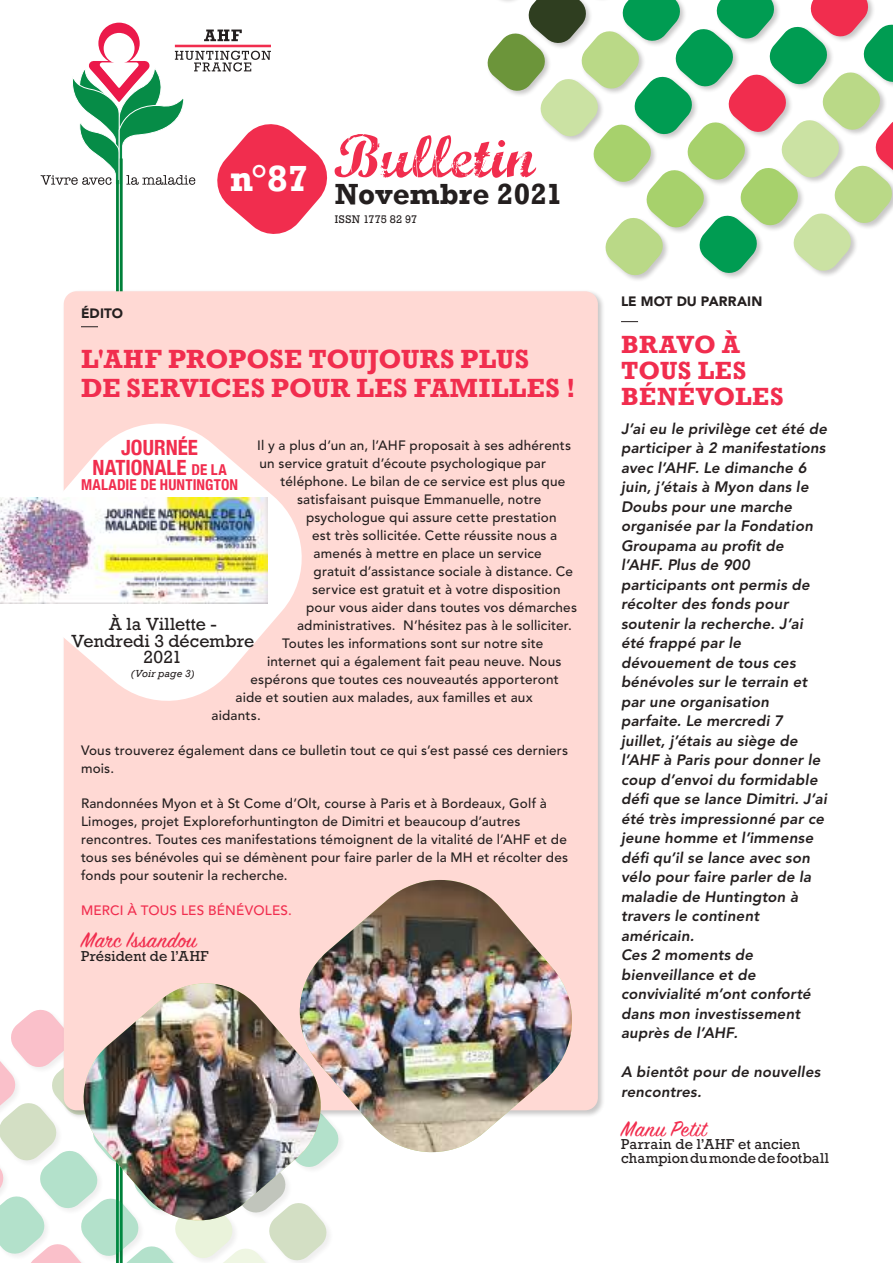
<style>
.page{position:relative;width:893px;height:1263px;background:#fff}
.page>*{position:absolute;margin:0;border:0;box-sizing:border-box;transform-origin:0 0}
.t1{font:60.3px "Marcelle Script";letter-spacing:.01em;color:#f12d4e}
.t2{font:700 37.35px "Rockwell";color:#fff}
.t3{font:700 29.85px "Rockwell";letter-spacing:.005em;color:#241f1f}
.t4{font:700 27px/28.5px "Rockwell";letter-spacing:.01em;color:#f12d4e}
.t5{font:700 25.5px/26.1px "Rockwell";letter-spacing:.02em;color:#f12d4e}
.t6{font:24px "Sign Painter House Script";letter-spacing:.03em;color:#f12d4e}
.t7{font:700 condensed 21px/19.5px "Helvetica Neue";color:#f12d4e;text-align:center}
.t8{font:16.5px/16.5px "Rockwell";letter-spacing:.005em;color:#241f1f;text-align:center}
.t9{font:italic 800 15px/19.5px "Avenir LT";letter-spacing:.01em;color:#241f1f}
.t10{font:700 condensed 15px "Helvetica Neue";letter-spacing:.01em;color:#f12d4e}
.t11{font:500 13.5px/18px "Avenir LT";letter-spacing:.015em;color:#241f1f}
.t12{font:13.5px/13.5px "Rockwell";letter-spacing:.01em;color:#241f1f}
.t13{font:500 13.5px "Avenir LT";letter-spacing:.015em;color:#f12d4e}
.t14{font:900 13.5px "Avenir LT";letter-spacing:.01em;color:#241f1f}
.t15{font:italic 10.5px "Rockwell";letter-spacing:.01em;color:#241f1f}
.t16{font:10.35px "Rockwell";letter-spacing:.02em;color:#241f1f}
.s1{font-size:15px}
</style>
<div class="page">
<hr style="left:175px;top:45px;width:96px;height:2px;background:#f12d4e">
<svg style="left:204px;top:30px;width:38px;height:11px"></svg>
<div style="left:98px;top:23px;width:42px;height:41px;background:#eb194a;border-radius:50%"></div>
<div style="left:104px;top:33px;width:31px;height:31px;background:#fff;border-radius:50%"></div>
<svg style="left:40px;top:51px;width:288px;height:187px"></svg>
<hr style="left:116px;top:180px;width:3px;height:1083px;background:#00813a">
<hr style="left:120px;top:158px;width:3px;height:1105px;background:#00813a">
<div style="left:4px;top:16px;width:67px;height:65px;background:#fff"></div>
<div style="left:67px;top:42px;width:18px;height:26px;background:#fff"></div>
<svg style="left:0;top:1010px;width:329px;height:253px"></svg>
<div style="left:64px;top:291px;width:534px;height:819px;background:#ffd9d4;border-radius:13px"></div>
<svg style="left:81px;top:326px;width:17px;height:1px"></svg>
<img style="left:309px;top:880px;width:265px;height:272px">
<img style="left:75px;top:975px;width:254px;height:253px">
<img style="left:84px;top:983px;width:237px;height:239px">
<svg style="left:621px;top:321px;width:17px;height:1px"></svg>
<svg style="left:487px;top:0;width:406px;height:277px"></svg>
<svg style="left:63px;top:414px;width:239px;height:296px;fill:#fff"></svg>
<img style="left:0;top:497px;width:268px;height:107px">
<h2 class="t2" style="left:230px;top:156px;width:80px">n°87</h2>
<h1 class="t1" style="left:334px;top:114px;width:203px">Bulletin</h1>
<h3 class="t3" style="left:335px;top:176px;width:229px">Novembre 2021</h3>
<p class="t16" style="left:335px;top:212px;width:84px">ISSN 1775 82 97</p>
<p class="t14" style="left:81px;top:305px;width:44px">ÉDITO</p>
<h3 class="t4" style="left:81px;top:345px;width:496px">L'AHF PROPOSE TOUJOURS PLUS<br>DE SERVICES POUR LES FAMILLES !</h3>
<h3 class="t7" style="left:92px;top:437px;width:136px">JOURNÉE<br>NATIONALE <span class="s1">DE LA</span></h3>
<p class="t10" style="left:81px;top:472px;width:159px">MALADIE DE HUNTINGTON</p>
<p class="t11" style="left:257px;top:436px;width:315px">Il y a plus d’un an, l’AHF proposait à ses adhérents un service gratuit d’écoute psychologique par</p>
<p class="t11" style="left:280px;top:472px;width:286px;text-align:center">téléphone. Le bilan de ce service est plus que satisfaisant puisque Emmanuelle, notre</p>
<p class="t11" style="left:306px;top:508px;width:252px">psychologue qui assure cette prestation</p>
<p class="t11" style="left:312px;top:526px;width:247px">est très sollicitée. Cette réussite nous a</p>
<p class="t11" style="left:314px;top:544px;width:230px">amenés à mettre en place un service</p>
<p class="t11" style="left:314px;top:562px;width:261px">gratuit d’assistance sociale à distance. Ce</p>
<p class="t11" style="left:312px;top:580px;width:250px">service est gratuit et à votre disposition</p>
<p class="t11" style="left:306px;top:598px;width:272px">pour vous aider dans toutes vos démarches</p>
<p class="t11" style="left:297px;top:616px;width:276px">administratives. N’hésitez pas à le solliciter.</p>
<p class="t11" style="left:282px;top:634px;width:263px">Toutes les informations sont sur notre site</p>
<p class="t11" style="left:267px;top:652px;width:296px">internet qui a également fait peau neuve. Nous</p>
<p class="t11" style="left:250px;top:670px;width:310px">espérons que toutes ces nouveautés apporteront</p>
<p class="t11" style="left:236px;top:688px;width:299px">aide et soutien aux malades, aux familles et aux</p>
<p class="t11" style="left:212px;top:706px;width:51px">aidants.</p>
<p class="t11" style="left:81px;top:741px;width:489px">Vous trouverez également dans ce bulletin tout ce qui s’est passé ces derniers mois.</p>
<p class="t11" style="left:81px;top:794px;width:489px">Randonnées Myon et à St Come d’Olt, course à Paris et à Bordeaux, Golf à Limoges, projet Exploreforhuntington de Dimitri et beaucoup d’autres rencontres. Toutes ces manifestations témoignent de la vitalité de l’AHF et de tous ses bénévoles qui se démènent pour faire parler de la MH et récolter des fonds pour soutenir la recherche.</p>
<p class="t13" style="left:81px;top:902px;width:213px">MERCI À TOUS LES BÉNÉVOLES.</p>
<h3 class="t6" style="left:81px;top:925px;width:118px">Marc Issandou</h3>
<p class="t12" style="left:81px;top:949px;width:129px">Président de l’AHF</p>
<p class="t8" style="left:71px;top:616px;width:185px">À la Villette -<br>Vendredi 3 décembre<br>2021</p>
<p class="t15" style="left:131px;top:667px;width:65px">(Voir page 3)</p>
<p class="t14" style="left:621px;top:293px;width:143px">LE MOT DU PARRAIN</p>
<h3 class="t5" style="left:621px;top:332px;width:164px">BRAVO À<br>TOUS LES<br>BÉNÉVOLES</h3>
<p class="t9" style="left:621px;top:419px;width:207px">J’ai eu le privilège cet été de participer à 2 manifestations avec l’AHF. Le dimanche 6 juin, j’étais à Myon dans le<br>Doubs pour une marche organisée par la Fondation<br>Groupama au profit de l’AHF. Plus de 900 participants ont permis de récolter des fonds pour soutenir la recherche. J’ai été frappé par le dévouement de tous ces bénévoles sur le terrain et par une organisation parfaite. Le mercredi 7 juillet, j’étais au siège de l’AHF à Paris pour donner le coup d’envoi du formidable défi que se lance Dimitri. J’ai été très impressionné par ce jeune homme et l’immense défi qu’il se lance avec son vélo pour faire parler de la maladie de Huntington à travers le continent américain.<br>Ces 2 moments de bienveillance et de convivialité m’ont conforté dans mon investissement auprès de l’AHF.</p>
<p class="t9" style="left:621px;top:1062px;width:201px">A bientôt pour de nouvelles rencontres.</p>
<h3 class="t6" style="left:621px;top:1114px;width:87px">Manu Petit</h3>
<p class="t12" style="left:621px;top:1138px;width:210px">Parrain de l’AHF et ancien champion du monde de football</p>
</div>
